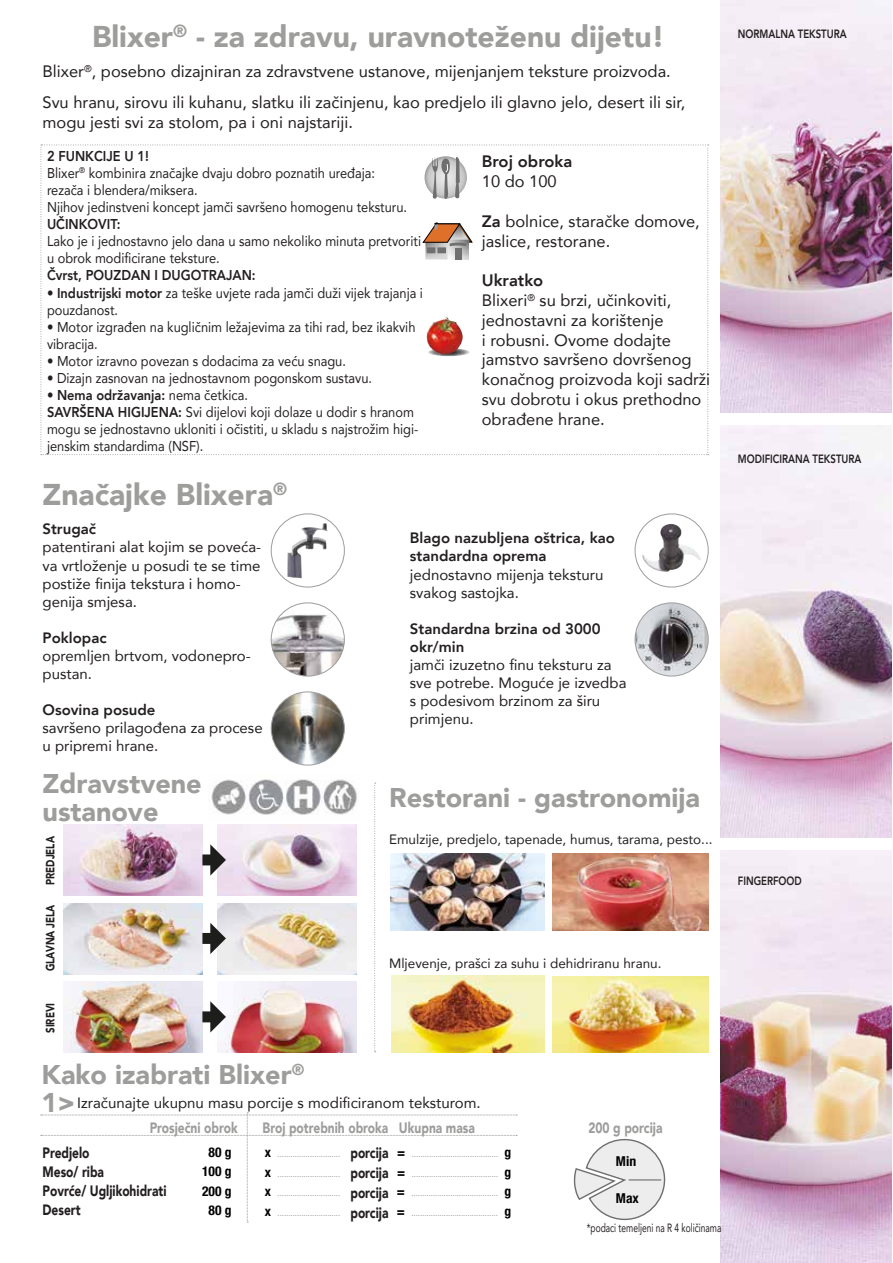
<style>
.page{position:relative;width:893px;height:1263px;background:#fff}
.page>*{position:absolute;margin:0;border:0;box-sizing:border-box;transform-origin:0 0}
.t1{font:900 30px "Avenir";color:#9d9d9c}
.t2{font:900 27px "Avenir";color:#9d9d9c}
.t3{font:16.5px/19.8px "Avenir";color:#231f20}
.t4{font:800 16.5px/19.8px "Avenir";color:#231f20}
.t5{font:15px/18px "Avenir";color:#231f20}
.t6{font:800 15px/18px "Avenir";color:#231f20}
.t7{font:900 15px/19px "Avenir";color:#231f20;scale:.8 1}
.t8{font:900 15px "Avenir";color:#9d9d9c;scale:.8 1}
.t9{font:14.25px/17.1px "Avenir";color:#231f20;scale:.9 1}
.t10{font:800 14.25px "Avenir";color:#231f20;scale:.9 1}
.t11{font:700 condensed 13.65px "Helvetica Neue";color:#000}
.t12{font:13.5px "Avenir";color:#231f20}
.t13{font:700 condensed 13.5px "Helvetica Neue";color:#000}
.t14{font:800 12px "Avenir";color:#231f20;scale:.8 1}
.t15{font:12px "Avenir";color:#231f20;scale:.7 1}
.t16{font:900 12px "Avenir";color:#231f20;scale:.8 1}
.t17{font:condensed 9px "Helvetica Neue";color:#9d9d9c}
.s1{font-weight:400}
.s2{font-weight:800}
.s3{font-weight:700;font-size:13.5px;color:#000}
</style>
<div class="page">
<img style="left:721px;top:0;width:170px;height:412px">
<img style="left:721px;top:425px;width:170px;height:413px">
<img style="left:721px;top:850px;width:170px;height:413px">
<svg style="left:271px;top:514px;width:73px;height:73px"></svg>
<svg style="left:311px;top:523px;width:13px;height:6px"></svg>
<div style="left:271px;top:514px;width:74px;height:73px;border:1px solid #9d9d9c;border-radius:50%"></div>
<img style="left:271px;top:692px;width:73px;height:73px;border-radius:37px">
<div style="left:271px;top:691px;width:74px;height:74px;border:1px solid #9d9d9c;border-radius:50%"></div>
<img style="left:271px;top:603px;width:73px;height:73px;border-radius:37px">
<div style="left:271px;top:602px;width:74px;height:74px;border:1px solid #9d9d9c;border-radius:50%"></div>
<img style="left:642px;top:524px;width:59px;height:48px">
<div style="left:635px;top:514px;width:73px;height:73px;border:1px solid #9d9d9c;border-radius:50%"></div>
<img style="left:635px;top:603px;width:73px;height:73px;border-radius:37px">
<div style="left:635px;top:602px;width:73px;height:74px;border:1px solid #9d9d9c;border-radius:50%"></div>
<svg style="left:41px;top:145px;width:668px;height:310px"></svg>
<img style="left:64px;top:825px;width:138px;height:70px">
<img style="left:64px;top:903px;width:138px;height:71px">
<img style="left:64px;top:981px;width:138px;height:71px">
<img style="left:218px;top:825px;width:139px;height:70px">
<img style="left:218px;top:903px;width:139px;height:71px">
<img style="left:218px;top:981px;width:139px;height:71px">
<svg style="left:202px;top:844px;width:24px;height:31px"></svg>
<svg style="left:202px;top:923px;width:24px;height:31px"></svg>
<svg style="left:202px;top:1001px;width:24px;height:31px"></svg>
<img style="left:391px;top:853px;width:153px;height:77px">
<img style="left:552px;top:853px;width:156px;height:77px">
<img style="left:391px;top:976px;width:153px;height:76px">
<img style="left:552px;top:976px;width:156px;height:76px">
<img style="left:211px;top:779px;width:146px;height:36px">
<svg style="left:41px;top:1112px;width:476px;height:111px"></svg>
<svg style="left:574px;top:1139px;width:91px;height:81px"></svg>
<hr style="left:629px;top:1179px;width:32px;height:1px;background:#706f6f">
<svg style="left:374px;top:783px;width:2px;height:269px"></svg>
<p class="t1" style="left:92px;top:11px;width:574px">Blixer<sup>®</sup> - za zdravu, uravnoteženu dijetu!</p>
<p class="t3" style="left:43px;top:61px;width:630px">Blixer<sup>®</sup>, posebno dizajniran za zdravstvene ustanove, mijenjanjem teksture proizvoda.</p>
<p class="t3" style="left:43px;top:92px;width:644px">Svu hranu, sirovu ili kuhanu, slatku ili začinjenu, kao predjelo ili glavno jelo, desert ili sir, mogu jesti svi za stolom, pa i oni najstariji.</p>
<p class="t4" style="left:482px;top:152px;width:92px">Broj obroka<br><span class="s1">10 do 100</span></p>
<p class="t3" style="left:482px;top:211px;width:219px"><span class="s2">Za</span> bolnice, staračke domove, jaslice, restorane.</p>
<p class="t4" style="left:482px;top:271px;width:63px">Ukratko</p>
<p class="t3" style="left:482px;top:290px;width:191px">Blixeri<sup>®</sup> su brzi, učinkoviti,</p>
<p class="t3" style="left:482px;top:310px;width:230px">jednostavni za korištenje<br>i robusni. Ovome dodajte jamstvo savršeno dovršenog konačnog proizvoda koji sadrži svu dobrotu i okus prethodno obrađene hrane.</p>
<p class="t9" style="left:47px;top:147px;width:366px"><span class="s2">2 FUNKCIJE U 1!<br></span>Blixer<sup>®</sup> kombinira značajke dvaju dobro poznatih uređaja:</p>
<p class="t9" style="left:47px;top:181px;width:417px">rezača i blendera/miksera.<br>Njihov jedinstveni koncept jamči savršeno homogenu teksturu.<br><span class="s2">UČINKOVIT:<br></span>Lako je i jednostavno jelo dana u samo nekoliko minuta pretvoriti u obrok modificirane teksture.<br><span class="s2">Čvrst, POUZDAN I DUGOTRAJAN:</span></p>
<p class="t9" style="left:47px;top:284px;width:419px">• <span class="s2">Industrijski motor</span> za teške uvjete rada jamči duži vijek trajanja i pouzdanost.</p>
<p class="t9" style="left:47px;top:318px;width:411px">• Motor izgrađen na kugličnim ležajevima za tihi rad, bez ikakvih vibracija.</p>
<p class="t9" style="left:47px;top:352px;width:334px">• Motor izravno povezan s dodacima za veću snagu.</p>
<p class="t9" style="left:47px;top:369px;width:363px">• Dizajn zasnovan na jednostavnom pogonskom sustavu.</p>
<p class="t10" style="left:47px;top:384px;width:225px"><span class="s1">•</span> Nema održavanja: <span class="s1">nema četkica.</span></p>
<p class="t9" style="left:47px;top:403px;width:414px"><span class="s2">SAVRŠENA HIGIJENA:</span> Svi dijelovi koji dolaze u dodir s hranom mogu se jednostavno ukloniti i očistiti, u skladu s najstrožim higi&shy;jenskim standardima (NSF).</p>
<p class="t1" style="left:43px;top:469px;width:246px">Značajke Blixera<sup>®</sup></p>
<p class="t6" style="left:43px;top:520px;width:55px">Strugač</p>
<p class="t5" style="left:43px;top:538px;width:220px">patentirani alat kojim se poveća&shy;va vrtloženje u posudi te se time postiže finija tekstura i homo&shy;genija smjesa.</p>
<p class="t6" style="left:43px;top:628px;width:66px">Poklopac</p>
<p class="t5" style="left:43px;top:646px;width:210px">opremljen brtvom, vodonepro&shy;pustan.</p>
<p class="t5" style="left:43px;top:700px;width:222px"><span class="s2">Osovina posude<br></span>savršeno prilagođena za procese u pripremi hrane.</p>
<p class="t2" style="left:43px;top:760px;width:161px">Zdravstvene</p>
<p class="t2" style="left:43px;top:788px;width:117px">ustanove</p>
<p class="t6" style="left:410px;top:529px;width:207px">Blago nazubljena oštrica, kao standardna oprema <span class="s1">jednostavno mijenja teksturu svakog sastojka.</span></p>
<p class="t5" style="left:410px;top:619px;width:218px"><span class="s2">Standardna brzina od 3000 okr/min<br></span>jamči izuzetno finu teksturu za sve potrebe. Moguće je izvedba s podesivom brzinom za širu primjenu.</p>
<p class="t2" style="left:389px;top:775px;width:312px">Restorani - gastronomija</p>
<p class="t16" style="left:40px;top:885px;width:62px;rotate:-90deg">PREDJELA</p>
<p class="t12" style="left:389px;top:829px;width:325px">Emulzije, predjelo, tapenade, humus, tarama, pesto...</p>
<p class="t16" style="left:40px;top:971px;width:85px;rotate:-90deg">GLAVNA JELA</p>
<p class="t16" style="left:40px;top:1033px;width:39px;rotate:-90deg">SIREVI</p>
<p class="t12" style="left:389px;top:952px;width:274px">Mljevenje, prašci za suhu i dehidriranu hranu.</p>
<p class="t2" style="left:42px;top:1051px;width:264px">Kako izabrati Blixer<sup>®</sup></p>
<p class="t2" style="left:42px;top:1080px;width:35px">1&gt;</p>
<p class="t5" style="left:77px;top:1093px;width:405px">Izračunajte ukupnu masu porcije s modificiranom teksturom.</p>
<p class="t7" style="left:43px;top:1143px;width:157px">Predjelo<br>Meso/ riba<br>Povrće/ Ugljikohidrati<br>Desert</p>
<p class="t8" style="left:150px;top:1114px;width:111px">Prosječni obrok</p>
<p class="t8" style="left:263px;top:1114px;width:267px">Broj potrebnih obroka Ukupna masa</p>
<p class="t8" style="left:588px;top:1114px;width:94px">200 g porcija</p>
<p class="t7" style="left:350px;top:1143px;width:49px">porcija</p>
<p class="t7" style="left:350px;top:1163px;width:49px">porcija</p>
<p class="t7" style="left:350px;top:1183px;width:49px">porcija</p>
<p class="t7" style="left:350px;top:1203px;width:49px">porcija</p>
<p class="t13" style="left:209px;top:1144px;width:24px">80 g</p>
<p class="t17" style="left:265px;top:1149px;width:77px"><span class="s3">x</span> .............................</p>
<p class="t17" style="left:397px;top:1149px;width:116px"><span class="s3">=</span> ........................................ <span class="s3">g</span></p>
<p class="t13" style="left:202px;top:1163px;width:31px">100 g</p>
<p class="t17" style="left:265px;top:1168px;width:77px"><span class="s3">x</span> .............................</p>
<p class="t17" style="left:397px;top:1168px;width:116px"><span class="s3">=</span> ........................................ <span class="s3">g</span></p>
<p class="t13" style="left:202px;top:1183px;width:31px">200 g</p>
<p class="t17" style="left:265px;top:1188px;width:77px"><span class="s3">x</span> .............................</p>
<p class="t17" style="left:397px;top:1188px;width:116px"><span class="s3">=</span> ........................................ <span class="s3">g</span></p>
<p class="t13" style="left:209px;top:1202px;width:24px">80 g</p>
<p class="t17" style="left:265px;top:1207px;width:77px"><span class="s3">x</span> .............................</p>
<p class="t17" style="left:397px;top:1207px;width:116px"><span class="s3">=</span> ........................................ <span class="s3">g</span></p>
<p class="t11" style="left:616px;top:1153px;width:22px">Min</p>
<p class="t11" style="left:616px;top:1190px;width:25px">Max</p>
<p class="t15" style="left:587px;top:1219px;width:194px">*podaci temeljeni na R 4 količinama</p>
<p class="t14" style="left:738px;top:25px;width:137px">NORMALNA TEKSTURA</p>
<p class="t14" style="left:738px;top:450px;width:156px">MODIFICIRANA TEKSTURA</p>
<p class="t14" style="left:738px;top:872px;width:81px">FINGERFOOD</p>
</div>
